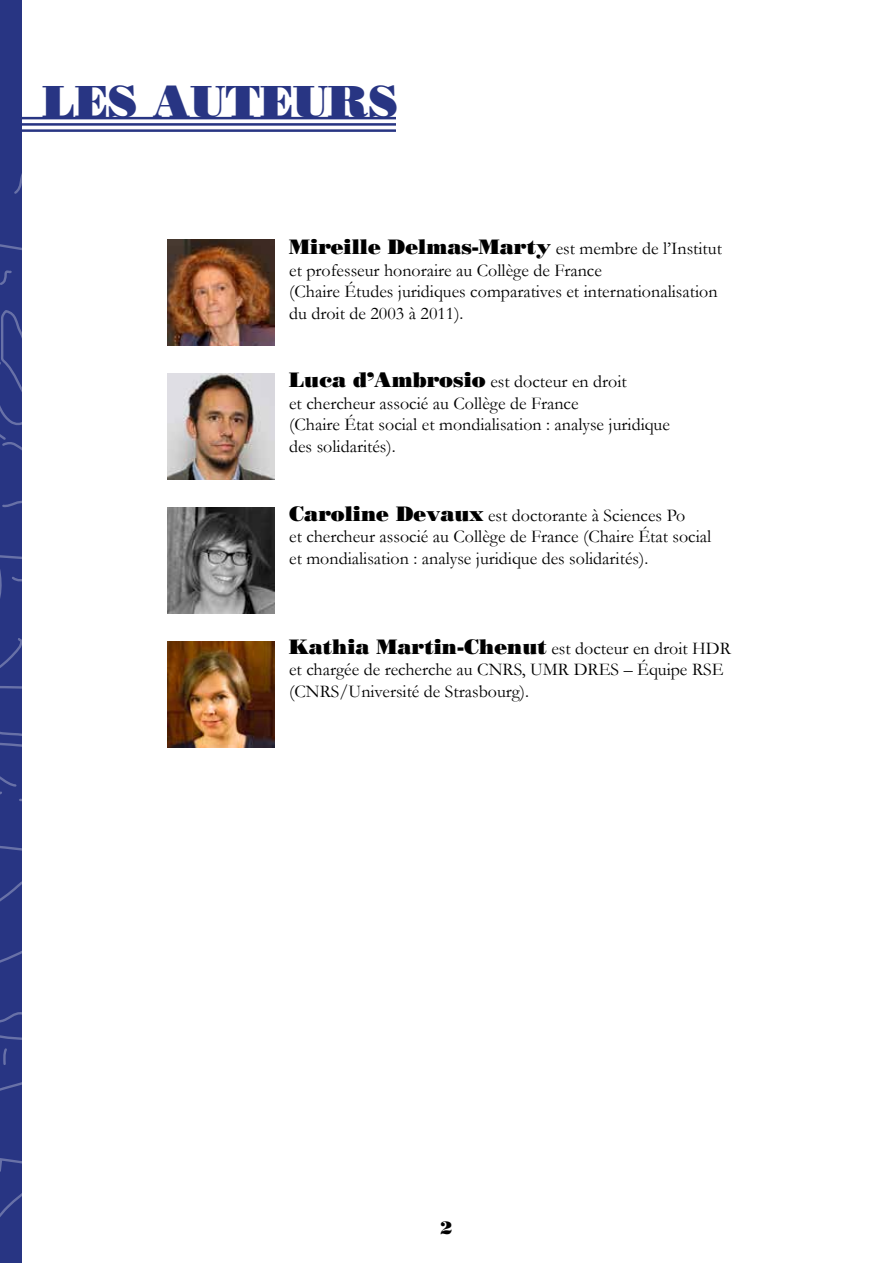
<style>
.page{position:relative;width:893px;height:1263px;background:#fff}
.page>*{position:absolute;margin:0;border:0;box-sizing:border-box;transform-origin:0 0}
.t1{font:45.15px "Bodoni LT Poster";color:#283583}
.t2{font:18px/21.6px "Garamond";color:#000}
.t3{font:18px "Bodoni LT Poster";color:#000}
.s1{font-family:"Bodoni LT Poster";font-size:21px}
</style>
<div class="page">
<img style="left:168px;top:239px;width:106px;height:106px">
<img style="left:168px;top:373px;width:106px;height:106px">
<img style="left:168px;top:507px;width:106px;height:106px">
<img style="left:168px;top:641px;width:106px;height:106px">
<svg style="left:0;top:0;width:21px;height:1263px;background:#2b3884"></svg>
<hr style="left:0;top:117px;width:396px;height:2px;background:#283583">
<hr style="left:0;top:123px;width:396px;height:3px;background:#283583">
<hr style="left:0;top:129px;width:396px;height:3px;background:#283583">
<h1 class="t1" style="left:43px;top:73px;width:357px">LES AUTEURS</h1>
<p class="t2" style="left:289px;top:237px;width:434px"><span class="s1">Mireille Delmas-Marty</span> est membre de l’Institut et professeur honoraire au Collège de France<br>(Chaire Études juridiques comparatives et internationalisation du droit de 2003 à 2011).</p>
<p class="t2" style="left:289px;top:371px;width:382px"><span class="s1">Luca d’Ambrosio</span> est docteur en droit<br>et chercheur associé au Collège de France<br>(Chaire État social et mondialisation : analyse juridique des solidarités).</p>
<p class="t2" style="left:289px;top:504px;width:424px"><span class="s1">Caroline Devaux</span> est doctorante à Sciences Po<br>et chercheur associé au Collège de France (Chaire État social et mondialisation : analyse juridique des solidarités).</p>
<p class="t2" style="left:289px;top:637px;width:443px"><span class="s1">Kathia Martin-Chenut</span> est docteur en droit HDR et chargée de recherche au CNRS, UMR DRES – Équipe RSE (CNRS/Université de Strasbourg).</p>
<p class="t3" style="left:440px;top:1217px;width:14px">2</p>
</div>
